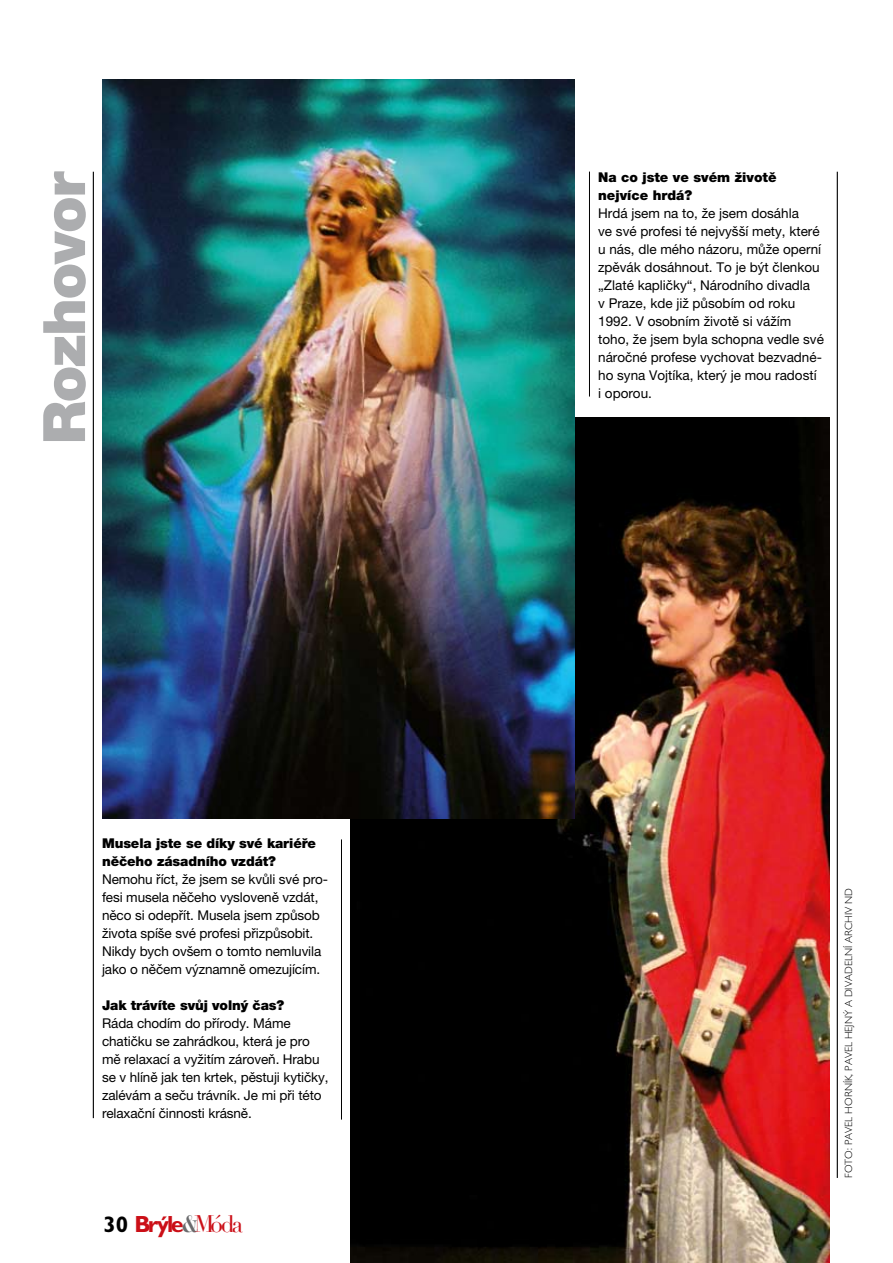
<style>
.page{position:relative;width:893px;height:1263px;background:#fff}
.page>*{position:absolute;margin:0;border:0;box-sizing:border-box;transform-origin:0 0}
.t1{font:900 58.5px "Helvetica Neue CELT";letter-spacing:-.025em;color:#acadaf}
.t2{font:700 23.4px "Gill Sans CE";letter-spacing:-.095em;color:#cb0f17}
.t3{font:13.5px/18px "Helvetica Neue CELT";letter-spacing:-.01em;color:#000}
.t4{font:900 13.5px/18px "Helvetica Neue CELT";letter-spacing:-.01em;color:#000}
.t5{font:300 10.5px "Gill Sans CE";color:#000}
.s1{font-size:22.5px;color:#000}
.s2{font-family:"Didot";font-size:22.95px;color:#6a6b6d}
.s3{font-family:"Didot";font-weight:400}
</style>
<div class="page">
<hr style="left:93px;top:172px;width:1px;height:946px;background:#000">
<hr style="left:341px;top:839px;width:1px;height:280px;background:#000">
<hr style="left:837px;top:172px;width:1px;height:1006px;background:#000">
<hr style="left:589px;top:172px;width:1px;height:224px;background:#000">
<img style="left:350px;top:418px;width:479px;height:845px">
<img style="left:102px;top:80px;width:472px;height:738px">
<h1 class="t1" style="left:28px;top:444px;width:274px;rotate:-90deg">Rozhovor</h1>
<p class="t4" style="left:102px;top:834px;width:216px">Musela jste se díky své kariéře něčeho zásadního vzdát?</p>
<p class="t3" style="left:102px;top:870px;width:228px">Nemohu říct, že jsem se kvůli své pro&shy;fesi musela něčeho vysloveně vzdát, něco si odepřít. Musela jsem způsob života spíše své profesi přizpůsobit.<br>Nikdy bych ovšem o tomto nemluvila jako o něčem významně omezujícím.</p>
<p class="t4" style="left:102px;top:996px;width:184px">Jak trávíte svůj volný čas?</p>
<p class="t3" style="left:102px;top:1014px;width:228px">Ráda chodím do přírody. Máme chatičku se zahrádkou, která je pro mě relaxací a vyžitím zároveň. Hrabu se v hlíně jak ten krtek, pěstuji kytičky, zalévám a seču trávník. Je mi při této relaxační činnosti krásně.</p>
<h2 class="t2" style="left:104px;top:1210px;width:141px"><span class="s1">30</span> Brýle<span class="s2">&amp;</span><span class="s3">Móda</span></h2>
<p class="t4" style="left:598px;top:168px;width:180px">Na co jste ve svém životě nejvíce hrdá?</p>
<p class="t3" style="left:598px;top:204px;width:227px">Hrdá jsem na to, že jsem dosáhla<br>ve své profesi té nejvyšší mety, které u nás, dle mého názoru, může operní zpěvák dosáhnout. To je být členkou „Zlaté kapličky“, Národního divadla<br>v Praze, kde již působím od roku<br>1992. V osobním životě si vážím toho, že jsem byla schopna vedle své náročné profese vychovat bezvadné&shy;ho syna Vojtíka, který je mou radostí<br>i oporou.</p>
<p class="t5" style="left:843px;top:1178px;width:290px;rotate:-90deg">Foto: Pavel Ho rn ík, Pavel Hejný a divadeln í arch iv ND</p>
</div>
